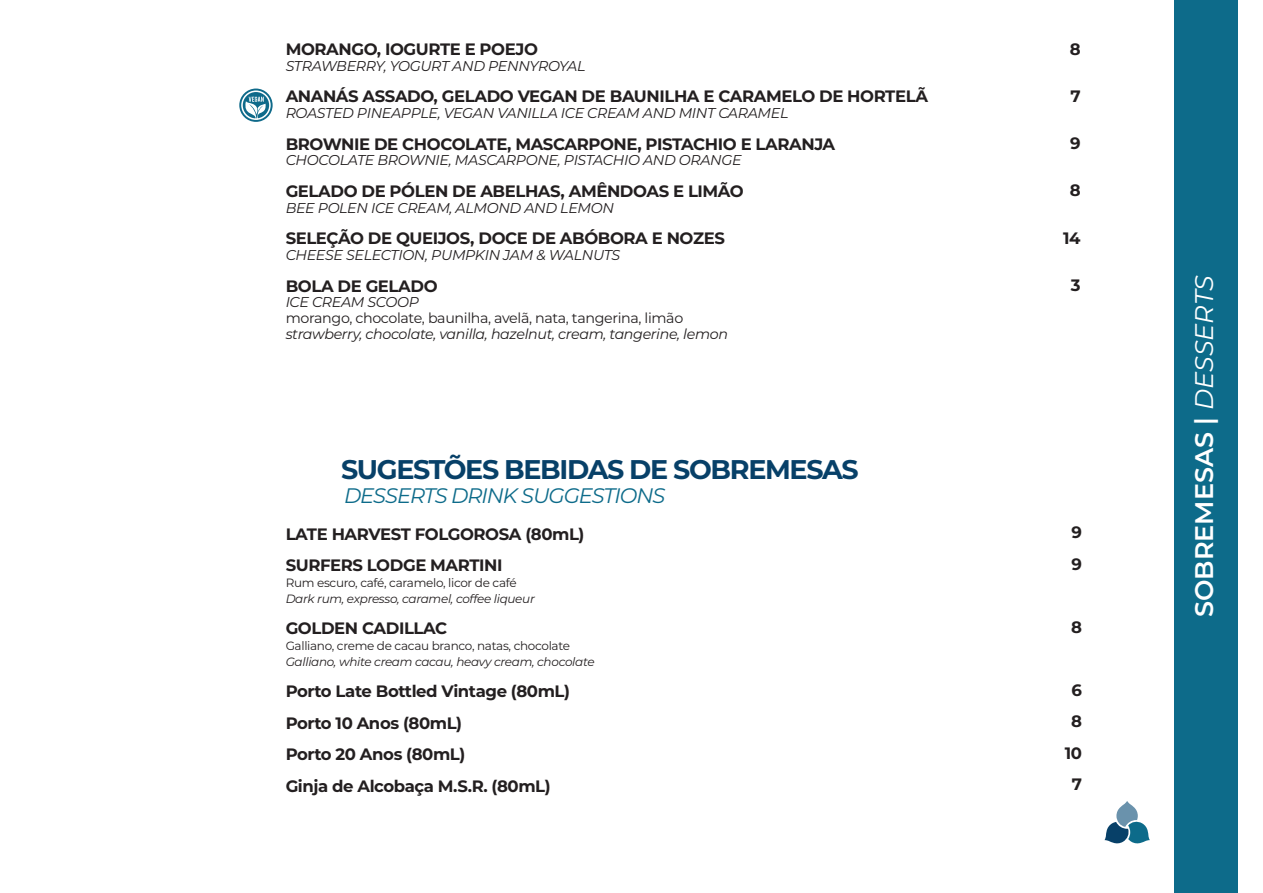
<style>
.page{position:relative;width:1263px;height:893px;background:#fff}
.page>*{position:absolute;margin:0;border:0;box-sizing:border-box;transform-origin:0 0}
.t1{font:700 27px "Montserrat";letter-spacing:-.05em;color:#074068}
.t2{font:600 25.5px "Montserrat";color:#fff}
.t3{font:italic 21px "Montserrat";letter-spacing:-.05em;color:#0d6b8a}
.t4{font:700 16.5px/31.5px "Montserrat";letter-spacing:-.025em;color:#231f20}
.t5{font:italic 14.25px "Montserrat";letter-spacing:-.025em;color:#231f20}
.t6{font:14.25px "Montserrat";letter-spacing:-.025em;color:#231f20}
.t7{font:italic 12px "Montserrat";letter-spacing:-.025em;color:#231f20}
.t8{font:12px "Montserrat";letter-spacing:-.025em;color:#231f20}
.s1{font-weight:400;font-style:italic}
</style>
<div class="page">
<svg style="left:239px;top:89px;width:34px;height:33px"></svg>
<div style="left:1174px;top:0;width:63px;height:893px;background:#0d6b8a"></div>
<svg style="left:1104px;top:801px;width:46px;height:43px"></svg>
<p class="t4" style="left:286px;top:33px;width:254px">MORANGO, IOGURTE E POEJO</p>
<p class="t5" style="left:286px;top:56px;width:301px">STRAWBERRY, YOGURT AND PENNYROYAL</p>
<p class="t4" style="left:286px;top:80px;width:644px">ANANÁS ASSADO, GELADO VEGAN DE BAUNILHA E CARAMELO DE HORTELÃ</p>
<p class="t5" style="left:286px;top:103px;width:504px">ROASTED PINEAPPLE, VEGAN VANILLA ICE CREAM AND MINT CARAMEL</p>
<p class="t4" style="left:286px;top:127px;width:551px">BROWNIE DE CHOCOLATE, MASCARPONE, PISTACHIO E LARANJA</p>
<p class="t5" style="left:286px;top:151px;width:457px">CHOCOLATE BROWNIE, MASCARPONE, PISTACHIO AND ORANGE</p>
<p class="t4" style="left:286px;top:175px;width:460px">GELADO DE PÓLEN DE ABELHAS, AMÊNDOAS E LIMÃO</p>
<p class="t5" style="left:286px;top:198px;width:330px">BEE POLEN ICE CREAM, ALMOND AND LEMON</p>
<p class="t4" style="left:286px;top:222px;width:441px">SELEÇÃO DE QUEIJOS, DOCE DE ABÓBORA E NOZES</p>
<p class="t5" style="left:286px;top:245px;width:336px">CHEESE SELECTION, PUMPKIN JAM &amp; WALNUTS</p>
<p class="t4" style="left:286px;top:269px;width:153px">BOLA DE GELADO</p>
<p class="t5" style="left:286px;top:292px;width:135px">ICE CREAM SCOOP</p>
<p class="t6" style="left:286px;top:308px;width:399px">morango, chocolate, baunilha, avelã, nata, tangerina, limão</p>
<p class="t5" style="left:286px;top:324px;width:444px">strawberry, chocolate, vanilla, hazelnut, cream, tangerine, lemon</p>
<h1 class="t1" style="left:341px;top:450px;width:519px">SUGESTÕES BEBIDAS DE SOBREMESAS</h1>
<p class="t3" style="left:344px;top:481px;width:323px">DESSERTS DRINK SUGGESTIONS</p>
<p class="t4" style="left:286px;top:517px;width:300px">LATE HARVEST FOLGOROSA (80mL)<br>SURFERS LODGE MARTINI</p>
<p class="t8" style="left:286px;top:574px;width:233px">Rum escuro, café, caramelo, licor de café</p>
<p class="t7" style="left:286px;top:590px;width:251px">Dark rum, expresso, caramel, coffee liqueur</p>
<p class="t4" style="left:286px;top:612px;width:163px">GOLDEN CADILLAC</p>
<p class="t8" style="left:286px;top:637px;width:286px">Galliano, creme de cacau branco, natas, chocolate</p>
<p class="t7" style="left:286px;top:653px;width:310px">Galliano, white cream cacau, heavy cream, chocolate</p>
<p class="t4" style="left:286px;top:675px;width:286px">Porto Late Bottled Vintage (80mL)<br>Porto 10 Anos (80mL)<br>Porto 20 Anos (80mL)<br>Ginja de Alcobaça M.S.R. (80mL)</p>
<p class="t4" style="left:1070px;top:32px;width:12px">8</p>
<p class="t4" style="left:1070px;top:79px;width:12px">7</p>
<p class="t4" style="left:1070px;top:127px;width:12px">9</p>
<p class="t4" style="left:1070px;top:174px;width:12px">8</p>
<p class="t4" style="left:1063px;top:221px;width:19px">14</p>
<p class="t4" style="left:1071px;top:268px;width:11px">3</p>
<p class="t4" style="left:1071px;top:516px;width:12px">9<br>9</p>
<p class="t4" style="left:1071px;top:610px;width:12px">8</p>
<p class="t4" style="left:1065px;top:673px;width:19px;text-align:center">6<br>8<br>10<br>7</p>
<h2 class="t2" style="left:1186px;top:617px;width:343px;rotate:-90deg">SOBREMESAS | <span class="s1">DESSERTS</span></h2>
</div>
